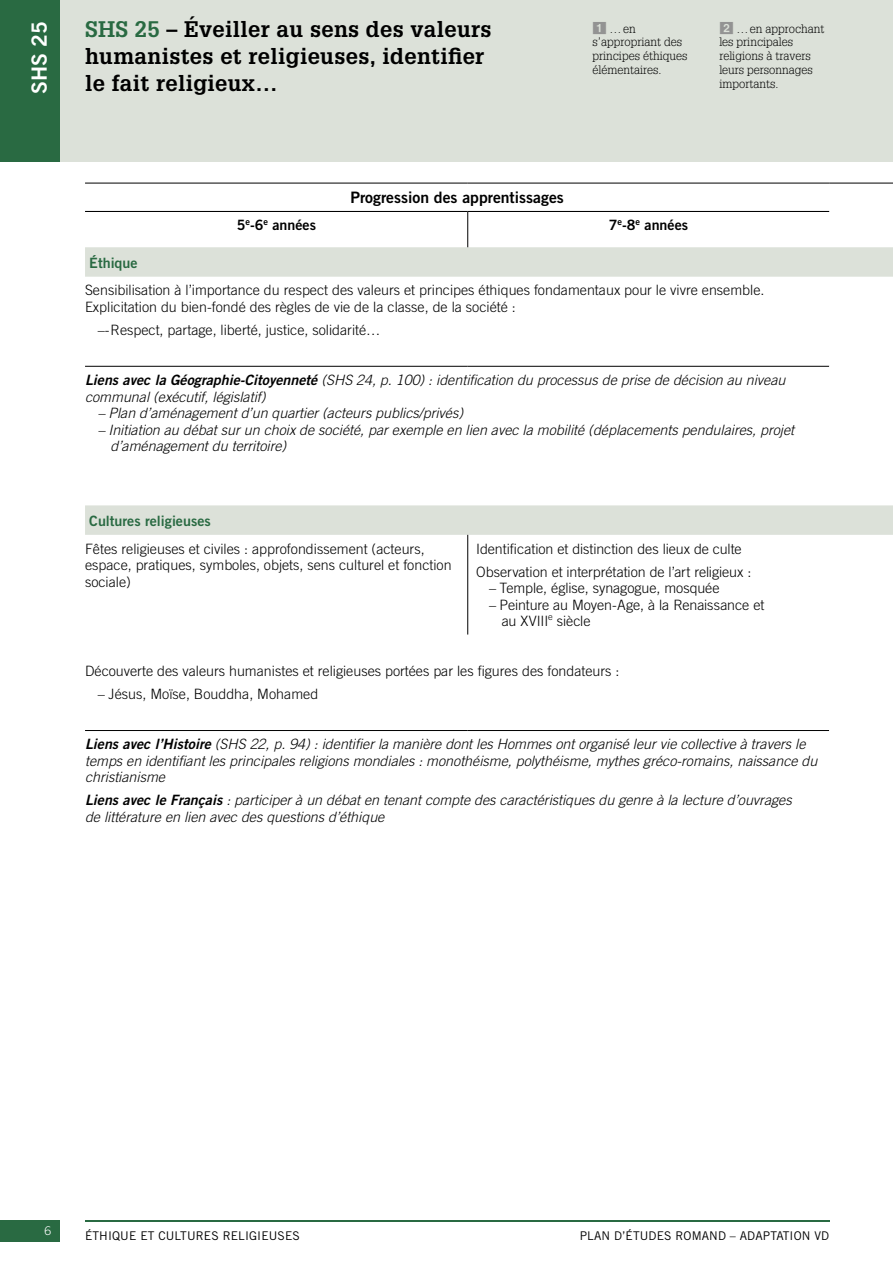
<style>
.page{position:relative;width:893px;height:1263px;background:#fff}
.page>*{position:absolute;margin:0;border:0;box-sizing:border-box;transform-origin:0 0}
.t1{font:700 22.05px/26.7px "Glypha LT Std";letter-spacing:.015em;color:#000}
.t2{font:21px "Trade Gothic LT Std Bd 2";color:#fff}
.t3{font:15.75px "Trade Gothic LT Std Bd 2";color:#000}
.t4{font:italic 300 14.25px/16.5px "Trade Gothic LT Std";color:#000}
.t5{font:300 14.25px/16.5px "Trade Gothic LT Std";color:#000}
.t6{font:14.25px "Trade Gothic LT Std Bd 2";color:#296a42}
.t7{font:14.25px "Trade Gothic LT Std Bd 2";color:#000}
.t8{font:300 12px/13.8px "Glypha LT Std";color:#000}
.t9{font:12px "Trade Gothic LT Std";letter-spacing:.01em;color:#000}
.t10{font:300 12px "Trade Gothic LT Std";color:#fff}
.s1{color:#296a42}
.s2{font-family:"PER pastilles";font-weight:400;font-size:14.25px;color:#939393}
.s3{font-family:"Trade Gothic LT Std Bd 2 Obl";font-weight:400;font-style:normal}
</style>
<div class="page">
<div style="left:60px;top:0;width:833px;height:162px;background:#dce1d9"></div>
<svg style="left:85px;top:247px;width:808px;height:288px"></svg>
<hr style="left:85px;top:183px;width:383px;height:1px;background:#000">
<hr style="left:468px;top:183px;width:361px;height:1px;background:#000">
<hr style="left:829px;top:183px;width:64px;height:1px;background:#000">
<hr style="left:467px;top:212px;width:1px;height:35px;background:#000">
<hr style="left:467px;top:535px;width:1px;height:99px;background:#000">
<hr style="left:85px;top:730px;width:383px;height:1px;background:#000">
<hr style="left:468px;top:730px;width:361px;height:1px;background:#000">
<hr style="left:85px;top:366px;width:383px;height:1px;background:#000">
<hr style="left:468px;top:366px;width:361px;height:1px;background:#000">
<hr style="left:829px;top:366px;width:64px;height:1px;background:#fff">
<hr style="left:85px;top:211px;width:383px;height:1px;background:#000">
<hr style="left:468px;top:211px;width:361px;height:1px;background:#000">
<hr style="left:85px;top:1220px;width:744px;height:1px;background:#296a42">
<div style="left:0;top:1220px;width:60px;height:22px;background:#296a42"></div>
<div style="left:0;top:0;width:60px;height:162px;background:#296a42"></div>
<h2 class="t2" style="left:26px;top:94px;width:74px;rotate:-90deg">SHS 25</h2>
<h1 class="t1" style="left:85px;top:15px;width:408px"><span class="s1">SHS 25</span> – Éveiller au sens des valeurs humanistes et religieuses, identifier le fait religieux…</h1>
<p class="t8" style="left:592px;top:22px;width:97px"><span class="s2">1</span>…en s’appropriant des principes éthiques élémentaires.</p>
<p class="t8" style="left:719px;top:22px;width:107px"><span class="s2">2</span> …en approchant les principales religions à travers leurs personnages importants.</p>
<p class="t3" style="left:350px;top:188px;width:215px">Progression des apprentissages</p>
<p class="t7" style="left:237px;top:216px;width:81px">5<sup>e</sup>-6<sup>e</sup> années</p>
<p class="t7" style="left:609px;top:216px;width:81px">7<sup>e</sup>-8<sup>e</sup> années</p>
<p class="t6" style="left:89px;top:254px;width:50px">Éthique</p>
<p class="t5" style="left:85px;top:282px;width:681px">Sensibilisation à l’importance du respect des valeurs et principes éthiques fondamentaux pour le vivre ensemble.<br>Explicitation du bien-fondé des règles de vie de la classe, de la société :</p>
<p class="t5" style="left:98px;top:321px;width:284px">–-Respect, partage, liberté, justice, solidarité…</p>
<p class="t4" style="left:85px;top:372px;width:702px"><span class="s3">Liens avec la Géographie-Citoyenneté</span> (SHS 24, p. 100) : identification du processus de prise de décision au niveau communal (exécutif, législatif)</p>
<p class="t4" style="left:98px;top:405px;width:367px">– Plan d’aménagement d’un quartier (acteurs publics/privés)</p>
<p class="t4" style="left:111px;top:422px;width:685px;text-indent:-13px">– Initiation au débat sur un choix de société, par exemple en lien avec la mobilité (déplacements pendulaires, projet d’aménagement du territoire)</p>
<p class="t6" style="left:89px;top:512px;width:123px">Cultures religieuses</p>
<p class="t5" style="left:85px;top:540px;width:368px">Fêtes religieuses et civiles : approfondissement (acteurs, espace, pratiques, symboles, objets, sens culturel et fonction sociale)</p>
<p class="t5" style="left:476px;top:537px;width:277px;line-height:23px">Identification et distinction des lieux de culte<br>Observation et interprétation de l’art religieux :</p>
<p class="t5" style="left:489px;top:579px;width:232px">– Temple, église, synagogue, mosquée</p>
<p class="t5" style="left:502px;top:596px;width:264px;text-indent:-13px">– Peinture au Moyen-Age, à la Renaissance et au XVIII<sup>e</sup> siècle</p>
<p class="t5" style="left:85px;top:663px;width:536px">Découverte des valeurs humanistes et religieuses portées par les figures des fondateurs :</p>
<p class="t5" style="left:98px;top:686px;width:222px">– Jésus, Moïse, Bouddha, Mohamed</p>
<p class="t4" style="left:85px;top:736px;width:734px"><span class="s3">Liens avec l’Histoire</span> (SHS 22, p. 94) : identifier la manière dont les Hommes ont organisé leur vie collective à travers le temps en identifiant les principales religions mondiales : monothéisme, polythéisme, mythes gréco-romains, naissance du christianisme</p>
<p class="t4" style="left:85px;top:792px;width:708px"><span class="s3">Liens avec le Français</span> : participer à un débat en tenant compte des caractéristiques du genre à la lecture d’ouvrages de littérature en lien avec des questions d’éthique</p>
<p class="t10" style="left:44px;top:1224px;width:8px">6</p>
<p class="t9" style="left:85px;top:1228px;width:216px">ÉTHIQUE ET CULTURES RELIGIEUSES</p>
<p class="t9" style="left:580px;top:1228px;width:251px">PLAN D’ÉTUDES ROMAND – ADAPTATION VD</p>
</div>
